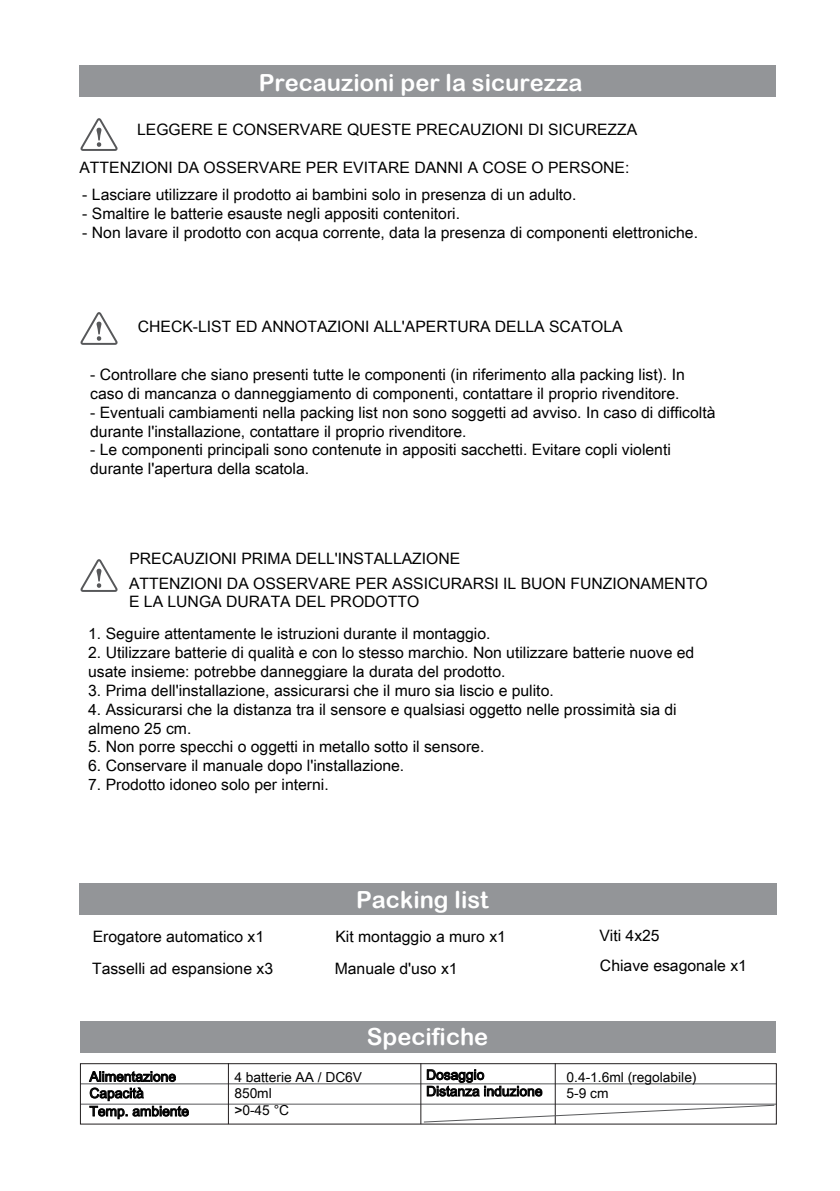
<style>
.page{position:relative;width:840px;height:1191px;background:#fff}
.page>*{position:absolute;margin:0;border:0;box-sizing:border-box;transform-origin:0 0}
.t1{font:23.6px "Arial Rounded MT Bold";color:#fff}
.t2{font:15.8px/18.8px "Arial Unicode MS";color:#000}
.t3{font:13.8px/16.6px "Arial Unicode MS";color:#000}
</style>
<div class="page">
<div style="left:79px;top:66px;width:696px;height:31px;background:#939598"></div>
<div style="left:79px;top:883px;width:696px;height:32px;background:#939598"></div>
<hr style="left:80px;top:1103px;width:695px;height:1px;background:#57585a">
<hr style="left:80px;top:1083px;width:695px;height:1px;background:#57585a">
<div style="left:80px;top:1063px;width:696px;height:61px;border:1px solid #231f20"></div>
<hr style="left:420px;top:1063px;width:1px;height:61px;background:#231f20">
<hr style="left:554px;top:1063px;width:1px;height:61px;background:#231f20">
<hr style="left:228px;top:1063px;width:1px;height:61px;background:#231f20">
<div style="left:80px;top:1021px;width:695px;height:31px;background:#939598"></div>
<svg style="left:80px;top:312px;width:38px;height:33px"></svg>
<svg style="left:80px;top:559px;width:38px;height:33px"></svg>
<svg style="left:80px;top:118px;width:38px;height:33px"></svg>
<svg style="left:423px;top:1104px;width:351px;height:18px"></svg>
<p class="t1" style="left:258px;top:69px;width:325px">Precauzioni per la sicurezza</p>
<p class="t2" style="left:137px;top:120px;width:501px">LEGGERE E CONSERVARE QUESTE PRECAUZIONI DI SICUREZZA</p>
<p class="t2" style="left:79px;top:158px;width:551px">ATTENZIONI DA OSSERVARE PER EVITARE DANNI A COSE O PERSONE:</p>
<p class="t2" style="left:82px;top:185px;width:495px">- Lasciare utilizzare il prodotto ai bambini solo in presenza di un adulto.</p>
<p class="t2" style="left:82px;top:204px;width:379px">- Smaltire le batterie esauste negli appositi contenitori.</p>
<p class="t2" style="left:82px;top:223px;width:617px">- Non lavare il prodotto con acqua corrente, data la presenza di componenti elettroniche.</p>
<p class="t2" style="left:138px;top:317px;width:486px">CHECK-LIST ED ANNOTAZIONI ALL'APERTURA DELLA SCATOLA</p>
<p class="t2" style="left:90px;top:365px;width:595px">- Controllare che siano presenti tutte le componenti (in riferimento alla packing list). In caso di mancanza o danneggiamento di componenti, contattare il proprio rivenditore.</p>
<p class="t2" style="left:90px;top:402px;width:626px">- Eventuali cambiamenti nella packing list non sono soggetti ad avviso. In caso di difficoltà durante l'installazione, contattare il proprio rivenditore.</p>
<p class="t2" style="left:90px;top:440px;width:582px">- Le componenti principali sono contenute in appositi sacchetti. Evitare copli violenti durante l'apertura della scatola.</p>
<p class="t2" style="left:129px;top:546px;width:580px;line-height:24.4px">PRECAUZIONI PRIMA DELL'INSTALLAZIONE<br>ATTENZIONI DA OSSERVARE PER ASSICURARSI IL BUON FUNZIONAMENTO</p>
<p class="t2" style="left:129px;top:592px;width:291px">E LA LUNGA DURATA DEL PRODOTTO</p>
<p class="t2" style="left:88px;top:624px;width:403px">1. Seguire attentamente le istruzioni durante il montaggio.</p>
<p class="t2" style="left:88px;top:642px;width:607px">2. Utilizzare batterie di qualità e con lo stesso marchio. Non utilizzare batterie nuove ed usate insieme: potrebbe danneggiare la durata del prodotto.</p>
<p class="t2" style="left:88px;top:680px;width:467px">3. Prima dell'installazione, assicurarsi che il muro sia liscio e pulito.</p>
<p class="t2" style="left:88px;top:699px;width:589px">4. Assicurarsi che la distanza tra il sensore e qualsiasi oggetto nelle prossimità sia di almeno 25 cm.</p>
<p class="t2" style="left:88px;top:737px;width:397px">5. Non porre specchi o oggetti in metallo sotto il sensore.</p>
<p class="t2" style="left:88px;top:756px;width:317px">6. Conservare il manuale dopo l'installazione.</p>
<p class="t2" style="left:88px;top:775px;width:242px">7. Prodotto idoneo solo per interni.</p>
<p class="t2" style="left:92px;top:920px;width:182px;line-height:31.8px">Erogatore automatico x1<br>Tasselli ad espansione x3</p>
<p class="t1" style="left:356px;top:886px;width:134px">Packing list</p>
<p class="t2" style="left:334px;top:920px;width:172px;line-height:31.8px">Kit montaggio a muro x1<br>Manuale d'uso x1</p>
<p class="t2" style="left:599px;top:926px;width:62px">Viti 4x25</p>
<p class="t2" style="left:599px;top:955px;width:148px">Chiave esagonale x1</p>
<p class="t1" style="left:366px;top:1022px;width:123px">Specifiche</p>
<p class="t3" style="left:89px;top:1068px;width:88px">Alimentazione<br>Capacità</p>
<p class="t3" style="left:89px;top:1102px;width:101px">Temp. ambiente</p>
<p class="t3" style="left:426px;top:1066px;width:118px">Dosaggio<br>Distanza induzione</p>
<p class="t3" style="left:234px;top:1068px;width:129px">4 batterie AA / DC6V<br>850ml<br>&gt;0-45 °C</p>
<p class="t3" style="left:566px;top:1068px;width:131px">0.4-1.6ml (regolabile)<br>5-9 cm</p>
</div>
